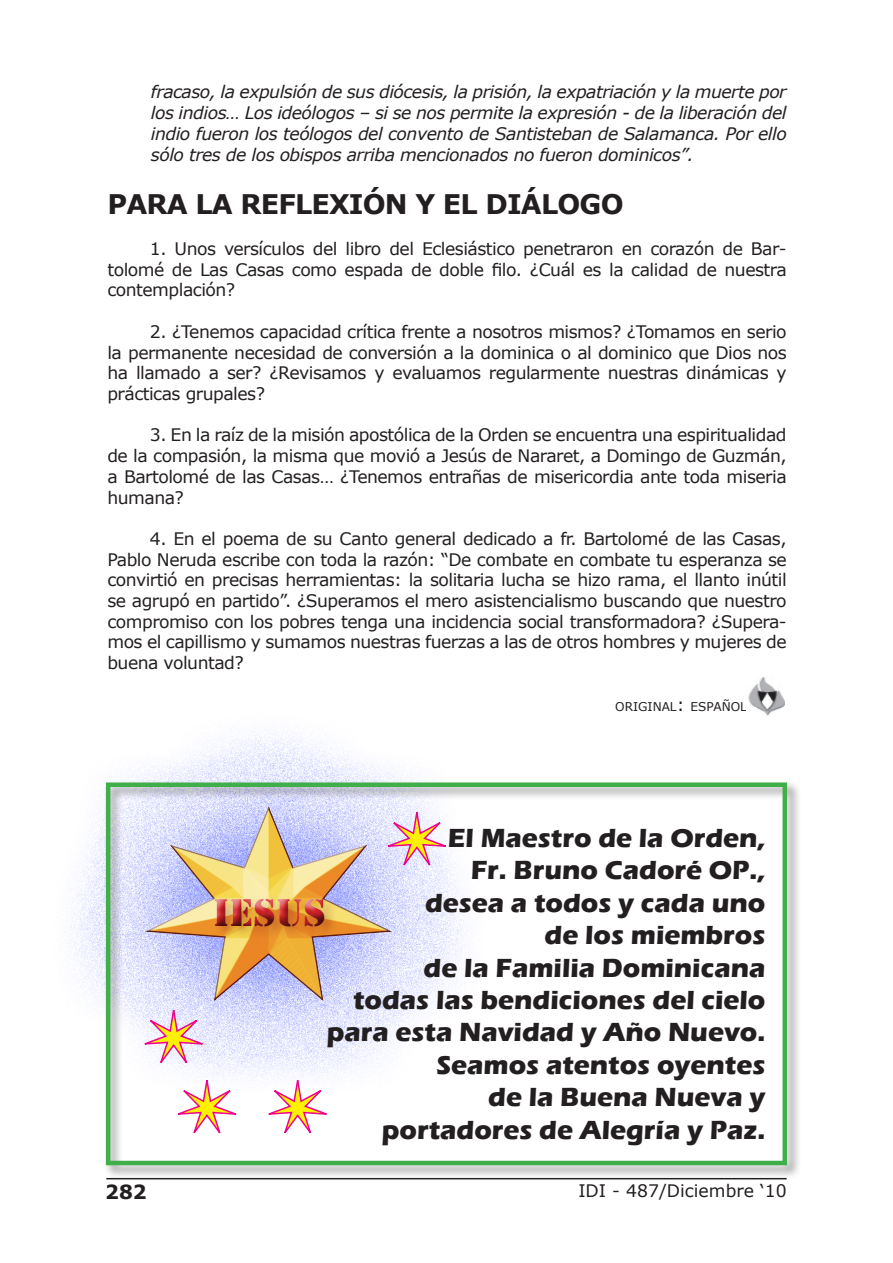
<style>
.page{position:relative;width:893px;height:1263px;background:#fff}
.page>*{position:absolute;margin:0;border:0;box-sizing:border-box;transform-origin:0 0}
.t1{font:36px "Stencil Std";color:#d1232a}
.Body{font:700 27px "Eras ITC";color:#231f20}
.Sub_titles{font:700 27px "Verdana";letter-spacing:-.03em;color:#231f20}
.t2{font:700 19.5px "Verdana";color:#231f20}
.Body-2{font:17.25px/20.7px "Verdana";letter-spacing:-.03em;color:#231f20;text-align:justify}
.Body-3{font:italic 17.25px/20.7px "Verdana";letter-spacing:-.03em;color:#231f20;text-align:justify}
.Body-4{font:17.25px "Verdana";color:#231f20}
.original{font:12.15px "Verdana";color:#231f20}
.s1{font-size:17.25px}
</style>
<div class="page">
<img style="left:748px;top:677px;width:37px;height:38px">
<div style="left:38px;top:699px;width:447px;height:395px;background:#5463ff;opacity:.75"></div>
<div style="left:104px;top:780px;width:697px;height:399px;background:#231f20;opacity:.5"></div>
<div style="left:106px;top:782px;width:681px;height:383px;border:4px solid #40ae49"></div>
<svg style="left:135px;top:1008px;width:78px;height:63px"></svg>
<svg style="left:378px;top:811px;width:78px;height:62px"></svg>
<svg style="left:259px;top:1078px;width:78px;height:63px"></svg>
<svg style="left:168px;top:1078px;width:78px;height:63px"></svg>
<p class="Body-3" style="left:151px;top:82px;width:637px">fracaso, la expulsión de sus diócesis, la prisión, la expatriación y la muerte por los indios… Los ideólogos – si se nos permite la expresión - de la liberación del indio fueron los teólogos del convento de Santisteban de Salamanca. Por ello sólo tres de los obispos arriba mencionados no fueron dominicos”.</p>
<p class="Sub_titles" style="left:107px;top:185px;width:518px">PARA LA REFLEXIÓN Y EL DIÁLOGO</p>
<p class="Body-2" style="left:107px;top:238px;width:681px;text-indent:43px">1. Unos versículos del libro del Eclesiástico penetraron en corazón de Bar&shy;tolomé de Las Casas como espada de doble filo. ¿Cuál es la calidad de nuestra contemplación?</p>
<p class="Body-2" style="left:107px;top:321px;width:681px;text-indent:43px">2. ¿Tenemos capacidad crítica frente a nosotros mismos? ¿Tomamos en serio la permanente necesidad de conversión a la dominica o al dominico que Dios nos ha llamado a ser? ¿Revisamos y evaluamos regularmente nuestras dinámicas y prácticas grupales?</p>
<p class="Body-2" style="left:107px;top:425px;width:681px;text-indent:43px">3. En la raíz de la misión apostólica de la Orden se encuentra una espiritualidad de la compasión, la misma que movió a Jesús de Nararet, a Domingo de Guzmán, a Bartolomé de las Casas… ¿Tenemos entrañas de misericordia ante toda miseria humana?</p>
<p class="Body-2" style="left:107px;top:528px;width:681px;text-indent:43px">4. En el poema de su Canto general dedicado a fr. Bartolomé de las Casas, Pablo Neruda escribe con toda la razón: “De combate en combate tu esperanza se convirtió en precisas herramientas: la solitaria lucha se hizo rama, el llanto inútil se agrupó en partido”. ¿Superamos el mero asistencialismo buscando que nuestro compromiso con los pobres tenga una incidencia social transformadora? ¿Supera&shy;mos el capillismo y sumamos nuestras fuerzas a las de otros hombres y mujeres de buena voluntad?</p>
<p class="original" style="left:615px;top:698px;width:133px">ORIGINAL<span class="s1">:</span> ESPAÑOL</p>
<p class="Body" style="left:448px;top:822px;width:319px">El Maestro de la Orden,</p>
<p class="Body" style="left:471px;top:855px;width:296px">Fr. Bruno Cadoré OP.,</p>
<p class="Body" style="left:425px;top:887px;width:342px">desea a todos y cada uno</p>
<p class="Body" style="left:545px;top:920px;width:222px">de los miembros</p>
<p class="Body" style="left:423px;top:952px;width:343px">de la Familia Dominicana</p>
<p class="Body" style="left:353px;top:984px;width:414px">todas las bendiciones del cielo</p>
<p class="Body" style="left:327px;top:1017px;width:440px">para esta Navidad y Año Nuevo.</p>
<p class="Body" style="left:436px;top:1049px;width:331px">Seamos atentos oyentes</p>
<p class="Body" style="left:488px;top:1082px;width:279px">de la Buena Nueva y</p>
<p class="Body" style="left:382px;top:1114px;width:385px">portadores de Alegría y Paz.</p>
<h1 class="t1" style="left:213px;top:889px;width:114px">IESUS</h1>
<p class="t2" style="left:105px;top:1178px;width:43px">282</p>
<p class="Body-4" style="left:578px;top:1179px;width:210px">IDI - 487/Diciembre ‘10</p>
</div>
